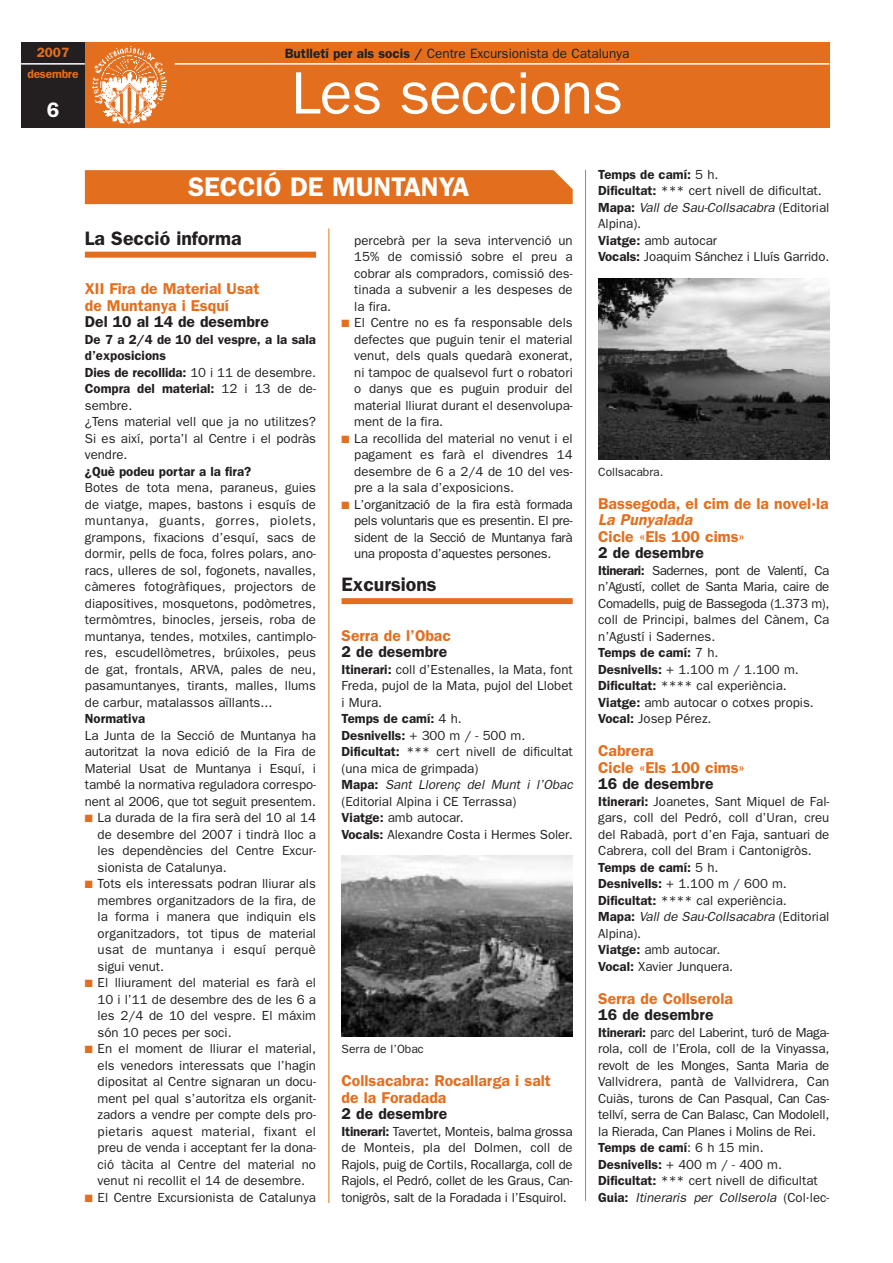
<style>
.page{position:relative;width:893px;height:1263px;background:#fff}
.page>*{position:absolute;margin:0;border:0;box-sizing:border-box;transform-origin:0 0}
.t1{font:60px "Franklin Gothic";letter-spacing:-.02em;color:#fff}
.t2{font:600 27px "Franklin Gothic";color:#fff}
.t3{font:600 21px "Franklin Gothic";color:#fff}
.t4{font:600 19.5px "Franklin Gothic";color:#231f20}
.t5{font:600 15.75px/16.5px "Franklin Gothic";color:#e36f1e}
.t6{font:600 15.75px "Franklin Gothic";color:#231f20}
.t7{font:italic 600 15.75px "Franklin Gothic";color:#e36f1e}
.t8{font:13.5px "Franklin Gothic";color:#231f20}
.t9{font:600 13.5px "Franklin Gothic";color:#e36f1e}
.t10{font:13.2px/16.5px "Franklin Gothic";color:#231f20;text-align:justify}
.t11{font:13.2px/16.5px "Franklin Gothic";letter-spacing:-.02em;color:#231f20}
.t12{font:600 13.2px "Franklin Gothic";color:#231f20}
.t13{font:12px "Franklin Gothic";color:#231f20}
.t14{font:600 12px "Franklin Gothic";letter-spacing:-.02em;color:#e36f1e}
.s1{font-weight:600}
.s2{color:#e36f1e}
.s3{font-style:italic}
</style>
<div class="page">
<div style="left:85px;top:43px;width:744px;height:85px;background:#e36f1e"></div>
<div style="left:21px;top:43px;width:64px;height:85px;background:#231f20"></div>
<hr style="left:175px;top:63px;width:654px;height:2px;background:#fff">
<hr style="left:21px;top:63px;width:64px;height:2px;background:#fff">
<hr style="left:328px;top:228px;width:1px;height:975px;background:#e36f1e">
<hr style="left:585px;top:170px;width:1px;height:1031px;background:#e36f1e">
<div style="left:85px;top:252px;width:231px;height:6px;background:#e36f1e"></div>
<div style="left:85px;top:170px;width:487px;height:34px;background:#e36f1e"></div>
<div style="left:341px;top:598px;width:231px;height:6px;background:#e36f1e"></div>
<img style="left:341px;top:856px;width:231px;height:181px">
<img style="left:91px;top:46px;width:76px;height:79px">
<img style="left:598px;top:278px;width:231px;height:181px">
<p class="t9" style="left:37px;top:48px;width:34px">2007</p>
<p class="t14" style="left:27px;top:70px;width:53px">desembre</p>
<h3 class="t3" style="left:47px;top:102px;width:14px">6</h3>
<p class="t8" style="left:285px;top:48px;width:346px"><span class="s1">Butlletí per als socis /</span> Centre Excursionista de Catalunya</p>
<h1 class="t1" style="left:291px;top:72px;width:334px">Les seccions</h1>
<h2 class="t2" style="left:188px;top:178px;width:283px">SECCIÓ DE MUNTANYA</h2>
<p class="t10" style="left:354px;top:233px;width:220px">percebrà per la seva intervenció un 15% de comissió sobre el preu a cobrar als compradors, comissió des&shy;tinada a subvenir a les despeses de la fira.</p>
<p class="t10" style="left:354px;top:316px;width:220px;text-indent:-13px"><span class="s2">■</span> El Centre no es fa responsable dels defectes que puguin tenir el material venut, dels quals quedarà exonerat, ni tampoc de qualsevol furt o robatori o danys que es puguin produir del material lliurat durant el desenvolupa&shy;ment de la fira.</p>
<p class="t10" style="left:354px;top:431px;width:220px;text-indent:-13px"><span class="s2">■</span> La recollida del material no venut i el pagament es farà el divendres 14 desembre de 6 a 2/4 de 10 del ves&shy;pre a la sala d’exposicions.</p>
<p class="t10" style="left:354px;top:497px;width:220px;text-indent:-13px"><span class="s2">■</span> L’organització de la fira està formada pels voluntaris que es presentin. El pre&shy;sident de la Secció de Muntanya farà una proposta d’aquestes persones.</p>
<h3 class="t4" style="left:341px;top:578px;width:97px">Excursions</h3>
<p class="t5" style="left:341px;top:628px;width:111px">Serra de l’Obac</p>
<p class="t6" style="left:341px;top:646px;width:107px">2 de desembre</p>
<p class="t10" style="left:341px;top:662px;width:235px;text-align:left"><span class="s1">Itinerari:</span> coll d’Estenalles, la Mata, font<br>Freda, pujol de la Mata, pujol del Llobet i Mura.<br><span class="s1">Temps de camí:</span> 4 h.<br><span class="s1">Desnivells:</span> + 300 m / - 500 m.<br><span class="s1">Dificultat:</span> *** cert nivell de dificultat (una mica de grimpada)<br><span class="s1">M a p a :</span> <span class="s3">Sant Llorenç del Munt i l’Obac </span>(Editorial Alpina i CE Terrassa)<br><span class="s1">Viatge:</span> amb autocar.<br><span class="s1">Vocals:</span> Alexandre Costa i Hermes Soler.</p>
<h3 class="t4" style="left:85px;top:231px;width:158px">La Secció informa</h3>
<p class="t5" style="left:85px;top:282px;width:176px">XII Fira de Material Usat de Muntanya i Esquí</p>
<p class="t6" style="left:85px;top:316px;width:186px">Del 10 al 14 de desembre</p>
<p class="t10" style="left:85px;top:332px;width:233px;text-align:left"><span class="s1">De 7 a 2/4 de 10 del vespre, a la sala d’exposicions<br>Dies de recollida:</span> 10 i 11 de desembre.<br><span class="s1">Compra del material:</span> 12 i 13 de de&shy;sembre.<br>¿Tens material vell que ja no utilitzes?<br>Si es així, porta’l al Centre i el podràs vendre.</p>
<p class="t12" style="left:85px;top:467px;width:168px">¿Què podeu portar a la fira?</p>
<p class="t10" style="left:85px;top:481px;width:233px">Botes de tota mena, paraneus, guies de viatge, mapes, bastons i esquís de muntanya, guants, gorres, piolets, grampons, fixacions d’esquí, sacs de dormir, pells de foca, folres polars, ano&shy;racs, ulleres de sol, fogonets, navalles, càmeres fotogràfiques, projectors de diapositives, mosquetons, podòmetres, termòmtres, binocles, jerseis, roba de muntanya, tendes, motxiles, cantimplo&shy;res, escudellòmetres, brúixoles, peus de gat, frontals, ARVA, pales de neu, pasamuntanyes, tirants, malles, llums de carbur, matalassos aïllants...</p>
<p class="t12" style="left:85px;top:714px;width:62px">Normativa</p>
<p class="t10" style="left:85px;top:728px;width:233px">La Junta de la Secció de Muntanya ha autoritzat la nova edició de la Fira de Material Usat de Muntanya i Esquí, i també la normativa reguladora correspo&shy;nent al 2006, que tot seguit presentem.</p>
<p class="t10" style="left:98px;top:811px;width:220px;text-indent:-13px"><span class="s2">■</span> La durada de la fira serà del 10 al 14 de desembre del 2007 i tindrà lloc a les dependències del Centre Excur&shy;sionista de Catalunya.</p>
<p class="t10" style="left:98px;top:877px;width:220px;text-indent:-13px"><span class="s2">■</span> Tots els interessats podran lliurar als membres organitzadors de la fira, de la forma i manera que indiquin els organitzadors, tot tipus de material usat de muntanya i esquí perquè sigui venut.</p>
<p class="t10" style="left:98px;top:976px;width:220px;text-indent:-13px"><span class="s2">■</span> El lliurament del material es farà el 10 i l’11 de desembre des de les 6 a les 2/4 de 10 del vespre. El máxim són 10 peces per soci.</p>
<p class="t10" style="left:98px;top:1042px;width:220px;text-indent:-13px"><span class="s2">■</span> En el moment de lliurar el material, els venedors interessats que l’hagin dipositat al Centre signaran un docu&shy;ment pel qual s’autoritza els organit&shy;zadors a vendre per compte dels pro&shy;pietaris aquest material, fixant el preu de venda i acceptant fer la dona&shy;ció tàcita al Centre del material no venut ni recollit el 14 de desembre.</p>
<p class="t10" style="left:85px;top:1190px;width:233px"><span class="s2">■</span> El Centre Excursionista de Catalunya</p>
<p class="t13" style="left:341px;top:1045px;width:84px">Serra de l’Obac</p>
<p class="t5" style="left:341px;top:1074px;width:211px">Collsacabra: Rocallarga i salt de la Foradada</p>
<p class="t6" style="left:341px;top:1108px;width:107px">2 de desembre</p>
<p class="t10" style="left:341px;top:1124px;width:233px"><span class="s1">Itinerari:</span> Tavertet, Monteis, balma grossa de Monteis, pla del Dolmen, coll de Rajols, puig de Cortils, Rocallarga, coll de Rajols, el Pedró, collet de les Graus, Can&shy;tonigròs, salt de la Foradada i l’Esquirol.</p>
<p class="t10" style="left:598px;top:167px;width:233px;text-align:left"><span class="s1">Temps de camí:</span> 5 h.<br><span class="s1">Dificultat:</span> *** cert nivell de dificultat.<br><span class="s1">M a pa :</span> <span class="s3">Vall de Sau-Collsacabra</span> ( E d i to r i a l<br>Alpina).<br><span class="s1">Viatge:</span> amb autocar<br><span class="s1">Vocals:</span> Joaquim Sánchez i Lluís Garrido.</p>
<p class="t13" style="left:598px;top:467px;width:67px">Collsacabra.</p>
<p class="t5" style="left:598px;top:496px;width:232px">Bassegoda, el cim de la novel·la</p>
<p class="t7" style="left:598px;top:514px;width:98px">La Punyalada</p>
<p class="t5" style="left:598px;top:529px;width:148px">Cicle «Els 100 cims»</p>
<p class="t6" style="left:598px;top:547px;width:107px">2 de desembre</p>
<p class="t10" style="left:598px;top:563px;width:233px;text-align:left"><span class="s1">Itinerari:</span> Sadernes, pont de Valentí, Ca n’Agustí, collet de Santa Maria, caire de<br>Comadells, puig de Bassegoda (1.373 m), coll de Principi, balmes del Cànem, Ca n’Agustí i Sadernes.<br><span class="s1">Temps de camí:</span> 7 h.<br><span class="s1">Desnivells:</span> + 1.100 m / 1.100 m.<br><span class="s1">Dificultat:</span> **** cal experiència.<br><span class="s1">Viatge:</span> amb autocar o cotxes propis.<br><span class="s1">Vocal:</span> Josep Pérez.</p>
<p class="t5" style="left:598px;top:744px;width:148px">Cabrera<br>Cicle «Els 100 cims»</p>
<p class="t6" style="left:598px;top:778px;width:117px">16 de desembre</p>
<p class="t10" style="left:598px;top:794px;width:233px;text-align:left"><span class="s1">Itinerari:</span> Joanetes, Sant Miquel de Fal&shy;gars, coll del Pedró, coll d’Uran, creu del Rabadà, port d’en Faja, santuari de<br>Cabrera, coll del Bram i Cantonigròs.<br><span class="s1">Temps de camí:</span> 5 h.<br><span class="s1">Desnivells:</span> + 1.100 m / 600 m.<br><span class="s1">Dificultat:</span> **** cal experiència.<br><span class="s1">M a pa :</span> <span class="s3">Vall de Sau-Collsacabra</span> ( E d i to r i a l<br>Alpina).<br><span class="s1">Viatge:</span> amb autocar.<br><span class="s1">Vocal:</span> Xavier Junquera.</p>
<p class="t5" style="left:598px;top:991px;width:136px">Serra de Collserola</p>
<p class="t6" style="left:598px;top:1009px;width:117px">16 de desembre</p>
<p class="t11" style="left:598px;top:1025px;width:233px"><span class="s1">Itinerari:</span> parc del Laberint, turó de Maga&shy;rola, coll de l’Erola, coll de la Vinyassa, revolt de les Monges, Santa Maria de Vallvidrera, pantà de Vallvidrera, Can Cuiàs, turons de Can Pasqual, Can Cas&shy;tellví, serra de Can Balasc, Can Modolell, la Rierada, Can Planes i Molins de Rei.<br><span class="s1">Temps de camí</span>: 6 h 15 min.<br><span class="s1">Desnivells:</span> + 400 m / - 400 m.<br><span class="s1">Dificultat:</span> *** cert nivell de dificultat <span class="s1">G u i a :</span> <span class="s3">Itineraris per Collserola</span> ( C o l · l e c-</p>
</div>
